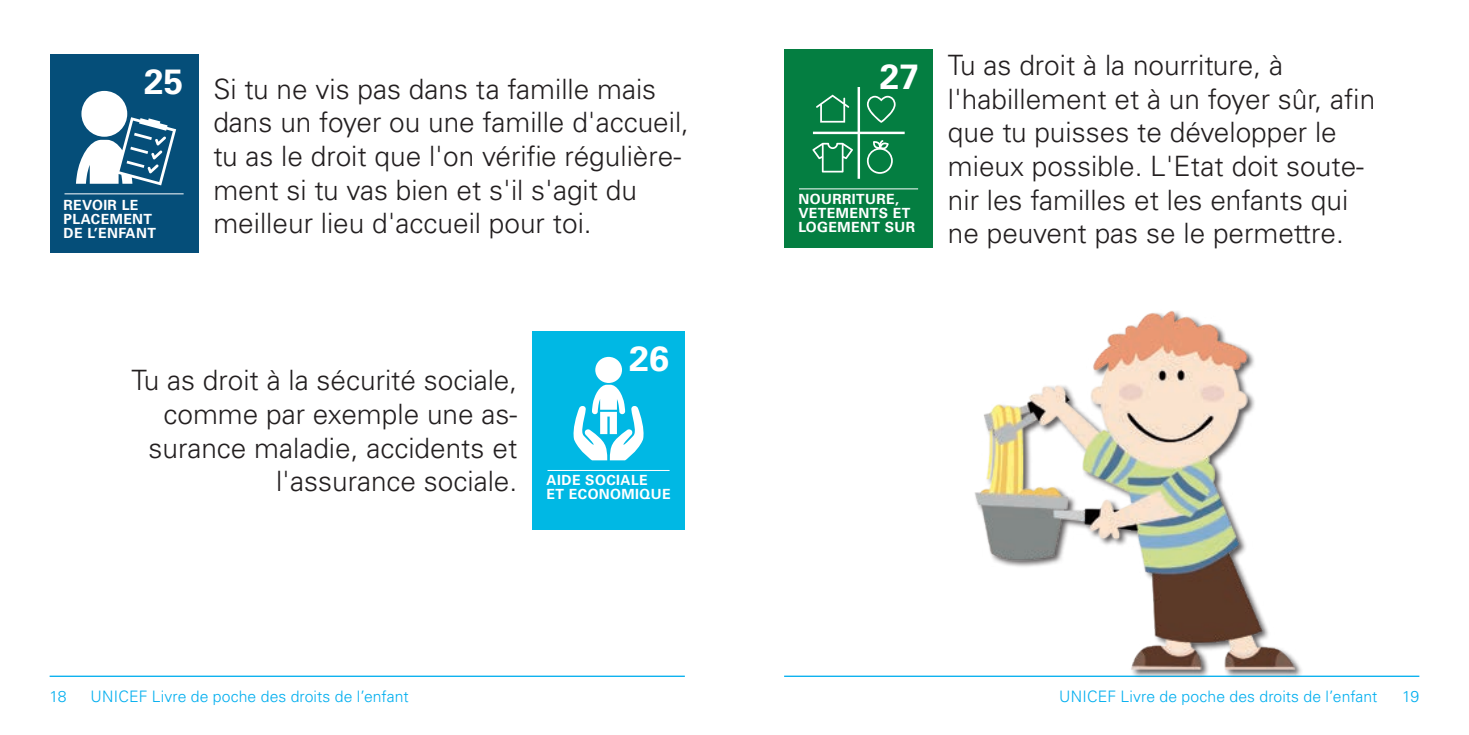
<style>
.page{position:relative;width:1469px;height:735px;background:#fff}
.page>*{position:absolute;margin:0;border:0;box-sizing:border-box;transform-origin:0 0}
.t1{font:700 35px "Univers LT Std";color:#fff}
.t2{font:300 28px/33.6px "Univers LT Std";color:#231f20}
.t3{font:300 15.75px "Univers LT Std";letter-spacing:.01em;color:#00aeef}
.Kaestchen{font:700 14px/14px "Univers LT Std";letter-spacing:.03em;color:#fff}
</style>
<div class="page">
<hr style="left:50px;top:675px;width:635px;height:1px;background:#00aeef">
<hr style="left:784px;top:675px;width:635px;height:1px;background:#00aeef">
<img style="left:933px;top:310px;width:432px;height:367px">
<div style="left:50px;top:55px;width:148px;height:198px;background:#054e79"></div>
<hr style="left:64px;top:193px;width:120px;height:1px;background:#fff">
<div style="left:81px;top:91px;width:46px;height:46px;background:#fff;border-radius:50%"></div>
<svg style="left:76px;top:117px;width:100px;height:68px"></svg>
<div style="left:532px;top:331px;width:153px;height:198px;background:#00b8e4"></div>
<hr style="left:547px;top:470px;width:122px;height:1px;background:#fff">
<div style="left:595px;top:356px;width:27px;height:27px;background:#fff;border-radius:50%"></div>
<svg style="left:573px;top:384px;width:71px;height:76px"></svg>
<div style="left:784px;top:50px;width:149px;height:198px;background:#047e41"></div>
<hr style="left:799px;top:188px;width:119px;height:1px;background:#fff">
<svg style="left:812px;top:87px;width:92px;height:92px"></svg>
<p class="t1" style="left:144px;top:61px;width:40px">25</p>
<p class="Kaestchen" style="left:63px;top:198px;width:94px">REVOIR LE<br>PLACEMENT<br>DE L’ENFANT</p>
<p class="t2" style="left:213px;top:72px;width:477px">Si tu ne vis pas dans ta famille mais dans un foyer ou une famille d'accueil, tu as le droit que l'on vérifie régulière&shy;ment si tu vas bien et s'il s'agit du meilleur lieu d'accueil pour toi.</p>
<p class="t2" style="left:131px;top:363px;width:387px">Tu as droit à la sécurité sociale,</p>
<p class="t2" style="left:148px;top:397px;width:370px;text-align:right">comme par exemple une as&shy;surance maladie, accidents et l'assurance sociale.</p>
<p class="t1" style="left:629px;top:338px;width:41px">26</p>
<p class="Kaestchen" style="left:546px;top:473px;width:126px">AIDE SOCIALE<br>ET ECONOMIQUE</p>
<p class="t1" style="left:880px;top:56px;width:40px">27</p>
<p class="Kaestchen" style="left:798px;top:192px;width:118px">NOURRITURE,<br>VETEMENTS ET<br>LOGEMENT SUR</p>
<p class="t2" style="left:947px;top:48px;width:429px">Tu as droit à la nourriture, à l'habillement et à un foyer sûr, afin que tu puisses te développer le mieux possible. L'Etat doit soute&shy;nir les familles et les enfants qui ne peuvent pas se le permettre.</p>
<p class="t3" style="left:50px;top:686px;width:19px">18</p>
<p class="t3" style="left:91px;top:686px;width:320px">UNICEF Livre de poche des droits de l’enfant</p>
<p class="t3" style="left:1059px;top:686px;width:320px">UNICEF Livre de poche des droits de l’enfant</p>
<p class="t3" style="left:1402px;top:686px;width:19px">19</p>
</div>
